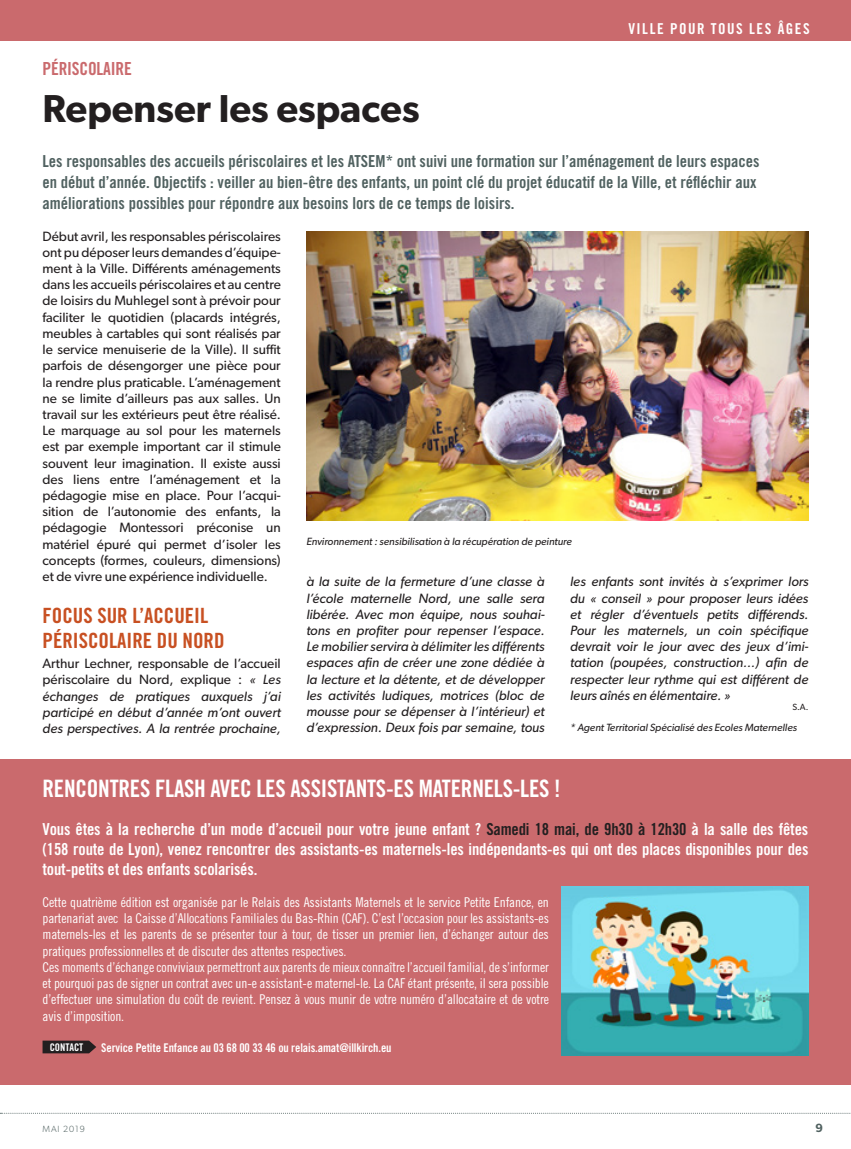
<style>
.page{position:relative;width:851px;height:1149px;background:#fff}
.page>*{position:absolute;margin:0;border:0;box-sizing:border-box;transform-origin:0 0}
.t1{font:600 39px "Gibson";color:#231f20}
.t2{font:24px "Trade Gothic Bold Cond Twenty";letter-spacing:-.01em;color:#fff}
.t3{font:21px/25.2px "Trade Gothic Bold Cond Twenty";color:#c85022}
.t4{font:18px "Trade Gothic Bold Cond Twenty";letter-spacing:-.01em;color:#ca6a6d}
.t5{font:16.5px/21px "Trade Gothic Bold Cond Twenty";color:#506160}
.t6{font:16.5px/19.8px "Trade Gothic Bold Cond Twenty";letter-spacing:-.01em;color:#fff;text-align:justify}
.t7{font:15px "Trade Gothic Bold Cond Twenty";letter-spacing:.1em;color:#fff}
.t8{font:italic 13.5px/16.2px "Gibson";color:#231f20;text-align:justify}
.t9{font:13.5px/16.2px "Gibson";color:#231f20;text-align:justify}
.t10{font:13.5px/16.2px "Trade Gothic Cond Eighteen";letter-spacing:-.01em;color:#fff}
.t11{font:12px "Trade Gothic Bold Cond Twenty";letter-spacing:-.01em;color:#fff}
.t12{font:600 12px "Gibson";color:#506160}
.t13{font:italic 10.5px "Gibson";color:#231f20}
.t14{font:10.5px "Trade Gothic Bold Cond Twenty";color:#fff}
.t15{font:300 9px "Gibson";letter-spacing:.1em;color:#506160}
.t16{font:9px "Gibson";color:#231f20}
.s1{font-style:normal}
.s2{color:#231f20}
</style>
<div class="page">
<svg style="left:0;top:1112px;width:850px;height:1px"></svg>
<div style="left:0;top:0;width:850px;height:40px;background:#ca6a6d"></div>
<div style="left:0;top:759px;width:850px;height:325px;background:#ca6a6d"></div>
<img style="left:306px;top:232px;width:502px;height:288px">
<svg style="left:43px;top:1040px;width:53px;height:13px"></svg>
<img style="left:561px;top:886px;width:247px;height:169px">
<h3 class="t4" style="left:43px;top:58px;width:91px">PÉRISCOLAIRE</h3>
<h1 class="t1" style="left:43px;top:85px;width:378px">Repenser les espaces</h1>
<p class="t7" style="left:628px;top:20px;width:183px">VILLE POUR TOUS LES ÂGES</p>
<p class="t5" style="left:43px;top:150px;width:718px">Les responsables des accueils périscolaires et les ATSEM* ont suivi une formation sur l’aménagement de leurs espaces en début d’année. Objectifs : veiller au bien-être des enfants, un point clé du projet éducatif de la Ville, et réfléchir aux améliorations possibles pour répondre aux besoins lors de ce temps de loisirs.</p>
<p class="t9" style="left:43px;top:227px;width:240px">Début avril, les responsables périscolaires ont pu déposer leurs demandes d’équipe&shy;ment à la Ville. Différents aménagements dans les accueils périscolaires et au centre de loisirs du Muhlegel sont à prévoir pour faciliter le quotidien (placards intégrés, meubles à cartables qui sont réalisés par le service menuiserie de la Ville). Il suffit parfois de désengorger une pièce pour la rendre plus praticable. L’aménagement ne se limite d’ailleurs pas aux salles. Un travail sur les extérieurs peut être réalisé.<br>Le marquage au sol pour les maternels est par exemple important car il stimule souvent leur imagination. Il existe aussi des liens entre l’aménagement et la pédagogie mise en place. Pour l’acqui&shy;sition de l’autonomie des enfants, la pédagogie Montessori préconise un matériel épuré qui permet d’isoler les concepts (formes, couleurs, dimensions) et de vivre une expérience individuelle.</p>
<h3 class="t3" style="left:43px;top:602px;width:183px">FOCUS SUR L’ACCUEIL<br>PÉRISCOLAIRE DU NORD</h3>
<p class="t8" style="left:43px;top:655px;width:240px"><span class="s1">Arthur Lechner, responsable de l’accueil périscolaire du Nord, explique :</span> « Les échanges de pratiques auxquels j’ai participé en début d’année m’ont ouvert des perspectives. A la rentrée prochaine,</p>
<p class="t13" style="left:306px;top:534px;width:267px">Environnement : sensibilisation à la récupération de peinture</p>
<p class="t8" style="left:306px;top:573px;width:240px">à la suite de la fermeture d’une classe à l’école maternelle Nord, une salle sera libérée. Avec mon équipe, nous souhai&shy;tons en profiter pour repenser l’espace.<br>Le mobilier servira à délimiter les différents espaces afin de créer une zone dédiée à la lecture et la détente, et de développer les activités ludiques, motrices (bloc de mousse pour se dépenser à l’intérieur) et d’expression. Deux fois par semaine, tous</p>
<p class="t8" style="left:570px;top:573px;width:240px">les enfants sont invités à s’exprimer lors du « conseil » pour proposer leurs idées et régler d’éventuels petits différends.<br>Pour les maternels, un coin spécifique devrait voir le jour avec des jeux d’imi&shy;tation (poupées, construction…) afin de respecter leur rythme qui est différent de leurs aînés en élémentaire. »</p>
<p class="t16" style="left:792px;top:701px;width:18px">S.A.</p>
<p class="t13" style="left:570px;top:721px;width:228px">* Agent Territorial Spécialisé des Ecoles Maternelles</p>
<h2 class="t2" style="left:43px;top:773px;width:519px">RENCONTRES FLASH AVEC LES ASSISTANTS-ES MATERNELS-LES !</h2>
<p class="t6" style="left:43px;top:818px;width:767px">Vous êtes à la recherche d’un mode d’accueil pour votre jeune enfant ? <span class="s2">Samedi 18 mai, de 9h30 à 12h30</span> à la salle des fêtes (158 route de Lyon), venez rencontrer des assistants-es maternels-les indépendants-es qui ont des places disponibles pour des tout-petits et des enfants scolarisés.</p>
<p class="t10" style="left:43px;top:893px;width:508px">Cette quatrième édition est organisée par le Relais des Assistants Maternels et le service Petite Enfance, en partenariat avec la Caisse d’Allocations Familiales du Bas-Rhin (CAF). C’est l’occasion pour les assistants-es maternels-les et les parents de se présenter tour à tour, de tisser un premier lien, d’échanger autour des pratiques professionnelles et de discuter des attentes respectives.<br>Ces moments d’échange conviviaux permettront aux parents de mieux connaître l’accueil familial, de s’informer et pourquoi pas de signer un contrat avec un-e assistant-e maternel-le. La CAF étant présente, il sera possible d’effectuer une simulation du coût de revient. Pensez à vous munir de votre numéro d’allocataire et de votre avis d’imposition.</p>
<p class="t14" style="left:50px;top:1040px;width:35px">CONTACT</p>
<p class="t11" style="left:101px;top:1039px;width:292px">Service Petite Enfance au 03 68 00 33 46 ou relais.amat@illkirch.eu</p>
<p class="t15" style="left:43px;top:1122px;width:44px">MAI 2019</p>
<p class="t12" style="left:815px;top:1120px;width:9px">9</p>
</div>
